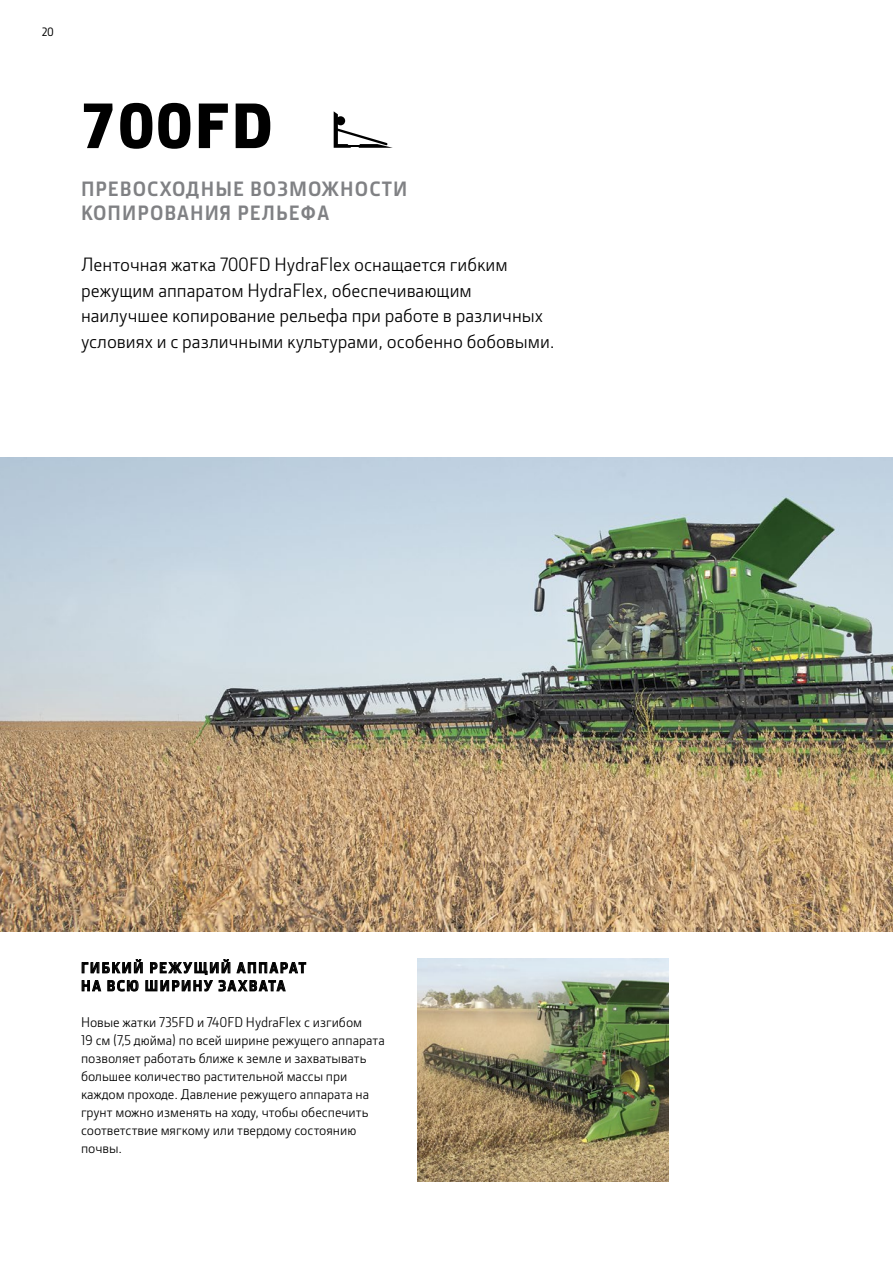
<style>
.page{position:relative;width:893px;height:1263px;background:#fff}
.page>*{position:absolute;margin:0;border:0;box-sizing:border-box;transform-origin:0 0}
.t1{font:900 66px "Section";letter-spacing:.05em;color:#000}
.t2{font:700 21px/24px "JD Sans Pro";letter-spacing:.05em;color:#808184}
.t3{font:19.5px/25.5px "JD Sans Pro";color:#000}
.t4{font:700 15px/18px "JD Sans Pro";letter-spacing:.11em;color:#000}
.t5{font:14.25px/18px "JD Sans Pro";color:#000}
.t6{font:500 12px "JD Sans Pro";color:#000}
</style>
<div class="page">
<svg style="left:334px;top:111px;width:59px;height:37px"></svg>
<hr style="left:347px;top:145px;width:26px;height:2px;background:#000">
<img style="left:0;top:457px;width:893px;height:474px">
<img style="left:418px;top:958px;width:251px;height:224px">
<svg style="left:82px;top:959px;width:224px;height:32px"></svg>
<p class="t6" style="left:42px;top:23px;width:14px">20</p>
<h1 class="t1" style="left:81px;top:83px;width:193px">700FD</h1>
<h2 class="t2" style="left:81px;top:176px;width:328px">ПРЕВОСХОДНЫЕ ВОЗМОЖНОСТИ<br>КОПИРОВАНИЯ РЕЛЬЕФА</h2>
<h3 class="t3" style="left:81px;top:251px;width:475px">Ленточная жатка 700FD HydraFlex оснащается гибким режущим аппаратом HydraFlex, обеспечивающим наилучшее копирование рельефа при работе в различных условиях и с различными культурами, особенно бобовыми.</h3>
<p class="t4" style="left:81px;top:958px;width:226px">ГИБКИЙ РЕЖУЩИЙ АППАРАТ<br>НА ВСЮ ШИРИНУ ЗАХВАТА</p>
<p class="t5" style="left:81px;top:1013px;width:305px">Новые жатки 735FD и 740FD HydraFlex с изгибом<br>19 см (7,5 дюйма) по всей ширине режущего аппарата позволяет работать ближе к земле и захватывать большее количество растительной массы при каждом проходе. Давление режущего аппарата на грунт можно изменять на ходу, чтобы обеспечить соответствие мягкому или твердому состоянию почвы.</p>
</div>
